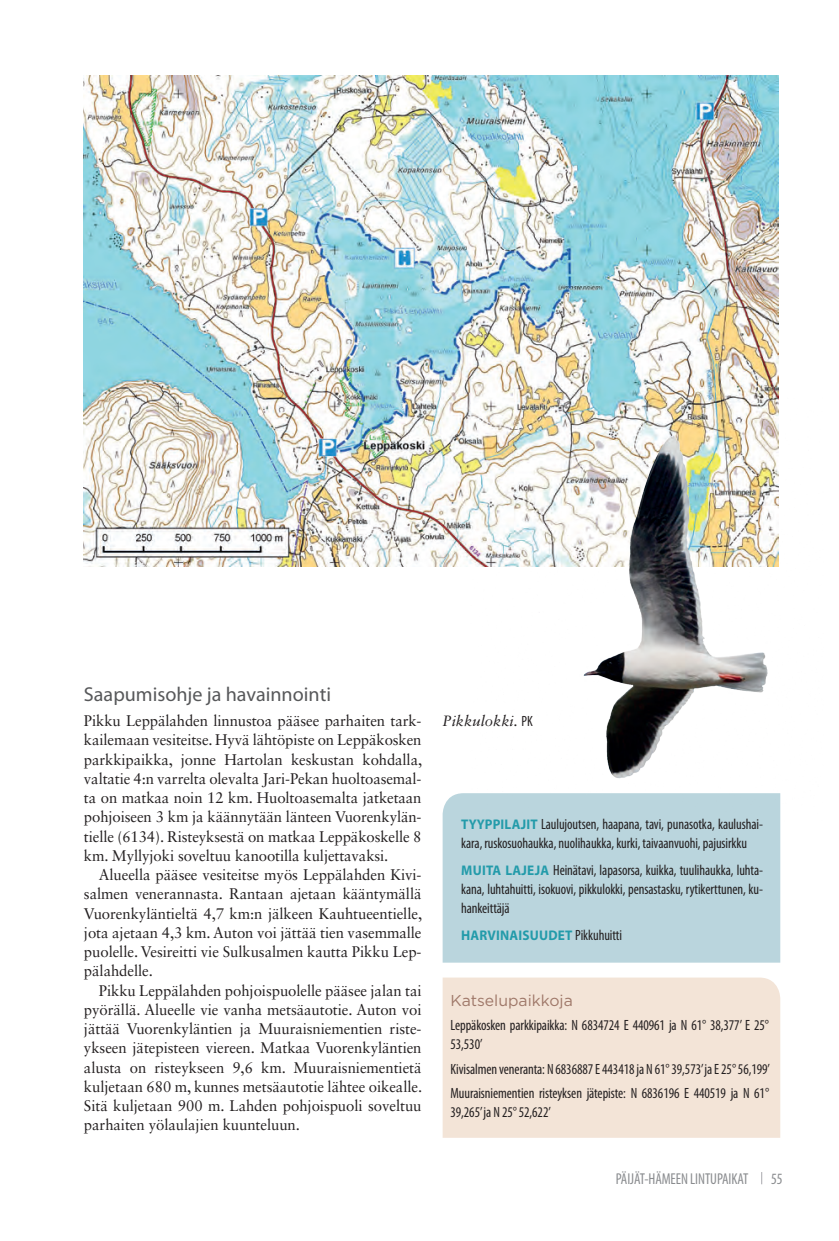
<style>
.page{position:relative;width:839px;height:1241px;background:#fff}
.page>*{position:absolute;margin:0;border:0;box-sizing:border-box;transform-origin:0 0}
.t1{font:20.12px "Myriad Pro";color:#57585a}
.t2{font:condensed 15.75px "Myriad Pro";letter-spacing:-.005em;color:#8a8c8f;scale:.95 1}
.t3{font:15.75px "Gotham";color:#9f7869}
.t4{font:15.4px/19.2px "Sabon LT Std";letter-spacing:-.005em;color:#231f20;text-align:justify}
.t5{font:condensed 14.88px/19.2px "Myriad Pro";letter-spacing:-.005em;color:#231f20;scale:.95 1}
.t6{font:italic 14.88px "Sabon LT Std";color:#231f20}
.t7{font:700 14px "Myriad Pro";letter-spacing:.015em;color:#239baa;scale:.95 1}
.s1{font-family:"Myriad Pro";font-style:normal;font-stretch:condensed}
.s2{font-weight:700;font-stretch:normal;font-size:14px;color:#239baa}
.s3{font-weight:400;font-stretch:condensed;font-size:14.88px;color:#231f20}
</style>
<div class="page">
<svg style="left:761px;top:1172px;width:1px;height:12px"></svg>
<div style="left:442px;top:977px;width:338px;height:160px;background:#f3e4d7"></div>
<div style="left:442px;top:793px;width:338px;height:169px;background:#bad5dd"></div>
<img style="left:84px;top:75px;width:695px;height:491px">
<img style="left:470px;top:398px;width:311px;height:424px">
<h1 class="t1" style="left:84px;top:681px;width:248px">Saapumisohje ja havainnointi</h1>
<p class="t4" style="left:84px;top:711px;width:340px">Pikku Leppälahden linnustoa pääsee parhaiten tark&shy;kailemaan vesiteitse. Hyvä lähtöpiste on Leppäkosken parkkipaikka, jonne Hartolan keskustan kohdalla, valtatie 4:n varrelta olevalta Jari-Pekan huoltoasemal&shy;ta on matkaa noin 12 km. Huoltoasemalta jatketaan pohjoiseen 3 km ja käännytään länteen Vuorenkylän&shy;tielle (6134). Risteyksestä on matkaa Leppäkoskelle 8 km. Myllyjoki soveltuu kanootilla kuljettavaksi.</p>
<p class="t4" style="left:84px;top:865px;width:340px;text-indent:15px">Alueella pääsee vesiteitse myös Leppälahden Kivi&shy;salmen venerannasta. Rantaan ajetaan kääntymällä Vuorenkyläntieltä 4,7 km:n jälkeen Kauhtueentielle, jota ajetaan 4,3 km. Auton voi jättää tien vasemmalle puolelle. Vesireitti vie Sulkusalmen kautta Pikku Lep&shy;pälahdelle.</p>
<p class="t4" style="left:84px;top:980px;width:340px;text-indent:15px">Pikku Leppälahden pohjoispuolelle pääsee jalan tai pyörällä. Alueelle vie vanha metsäautotie. Auton voi jättää Vuorenkyläntien ja Muuraisniementien riste&shy;ykseen jätepisteen viereen. Matkaa Vuorenkyläntien alusta on risteykseen 9,6 km. Muuraisniementietä kuljetaan 680 m, kunnes metsäautotie lähtee oikealle.<br>Sitä kuljetaan 900 m. Lahden pohjoispuoli soveltuu parhaiten yölaulajien kuunteluun.</p>
<p class="t6" style="left:442px;top:712px;width:92px">Pikkulokki. <span class="s1">PK</span></p>
<p class="t5" style="left:461px;top:814px;width:319px"><span class="s2">TYYPPILAJIT</span> Laulujoutsen, haapana, tavi, punasotka, kaulushai&shy;kara, ruskosuohaukka, nuolihaukka, kurki, taivaanvuohi, pajusirkku</p>
<p class="t5" style="left:461px;top:860px;width:319px;text-align:justify"><span class="s2">MUITA LAJEJA</span> Heinätavi, lapasorsa, kuikka, tuulihaukka, luhta&shy;kana, luhtahuitti, isokuovi, pikkulokki, pensastasku, rytikerttunen, ku&shy;hankeittäjä</p>
<p class="t7" style="left:461px;top:926px;width:171px">HARVINAISUUDET <span class="s3">Pikkuhuitti</span></p>
<p class="t3" style="left:450px;top:990px;width:124px">Katselupaikkoja</p>
<p class="t5" style="left:450px;top:1015px;width:337px">Leppäkosken parkkipaikka: N 6834724 E 440961 ja N 61° 38,377’ E 25°<br>53,530’</p>
<p class="t5" style="left:450px;top:1056px;width:338px;line-height:24.2px">Kivisalmen veneranta: N 6836887 E 443418 ja N 61° 39,573’ ja E 25° 56,199’<br>Muuraisniementien risteyksen jätepiste: N 6836196 E 440519 ja N 61°</p>
<p class="t5" style="left:450px;top:1102px;width:107px">39,265’ ja N 25° 52,622’</p>
<p class="t2" style="left:616px;top:1169px;width:141px">PÄIJÄT-HÄMEEN LINTUPAIKAT</p>
<p class="t2" style="left:771px;top:1169px;width:14px">55</p>
</div>
